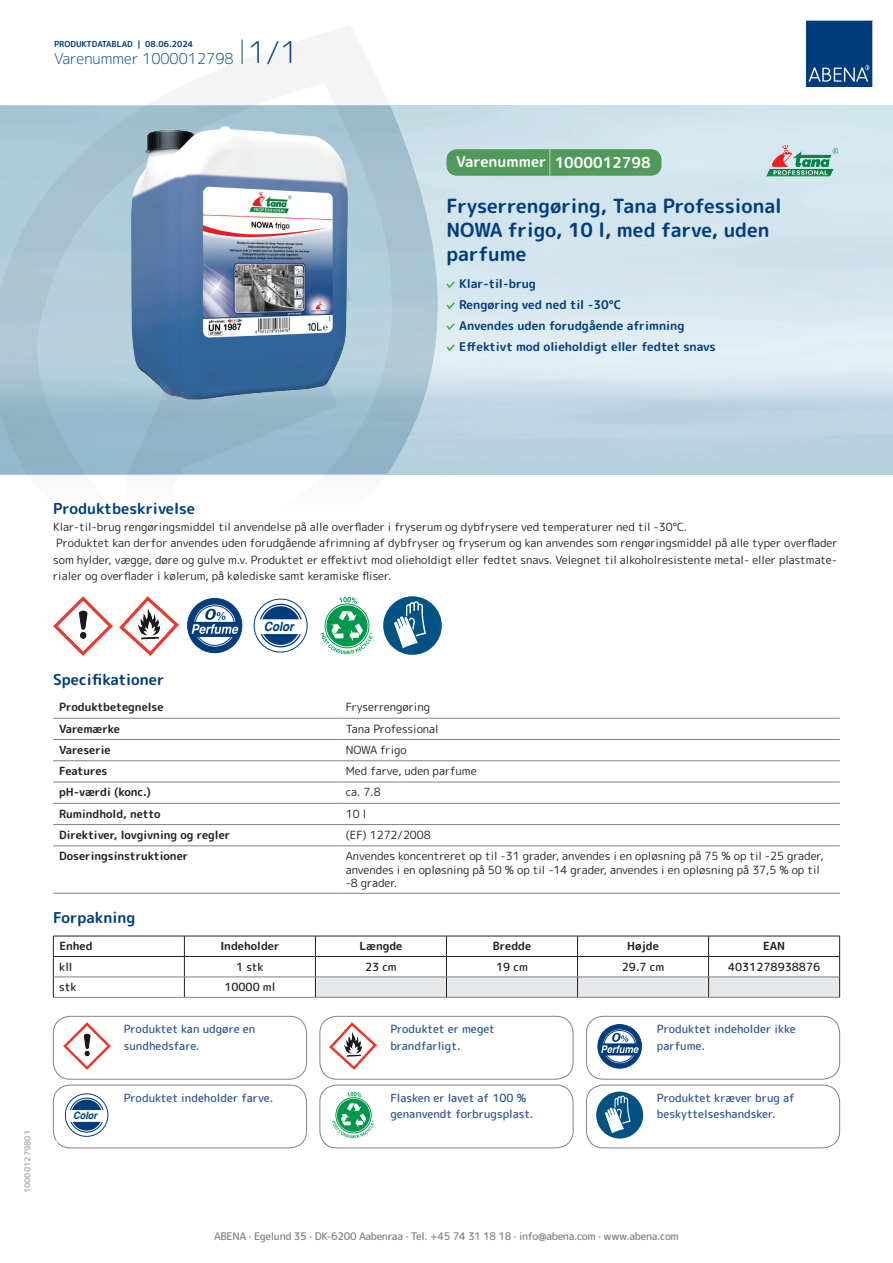
<style>
.page{position:relative;width:893px;height:1263px;background:#fff}
.page>*{position:absolute;margin:0;border:0;box-sizing:border-box;transform-origin:0 0}
.t1{font:700 19.5px/24px "Rounded Mplus 1 c";color:#013d7d}
.t2{font:700 15px "Rounded Mplus 1 c";color:#013d7d}
.t3{font:300 15px "Rounded Mplus 1 c";color:#013d7d}
.t4{font:700 15px "Rounded Mplus 1 c";color:#fff}
.t5{font:italic 700 12.75px "Helvetica";letter-spacing:-.005em;color:#013d7d;scale:.9 1}
.t6{font:700 12px/21px "Rounded Mplus 1 c";color:#013d7d}
.t7{font:11.25px/16.5px "Rounded Mplus 1 c";color:#231f20}
.t8{font:500 11.25px/16.5px "Rounded Mplus 1 c";color:#305691}
.t9{font:700 11.25px "Rounded Mplus 1 c";color:#231f20}
.t10{font:500 11.25px "Rounded Mplus 1 c";color:#231f20}
.t11{font:500 10.5px "Rounded Mplus 1 c";letter-spacing:-.03em;color:#808285}
.t12{font:700 10.5px "Rounded Mplus 1 c";color:#fff}
.t13{font:italic 700 10.2px "Helvetica";letter-spacing:-.005em;color:#013d7d;scale:.9 1}
.t14{font:700 8.25px "Rounded Mplus 1 c";color:#013d7d}
.t15{font:700 8.25px "Rounded Mplus 1 c";color:#b2b3b7}
.s1{font-size:30px}
.s2{font-size:25.5px}
</style>
<div class="page">
<img style="left:439px;top:106px;width:454px;height:368px">
<svg style="left:0;top:26px;width:439px;height:586px"></svg>
<svg style="left:0;top:106px;width:438px;height:368px;background:#a5c3d2"></svg>
<svg style="left:242px;top:40px;width:1px;height:24px"></svg>
<svg style="left:806px;top:20px;width:67px;height:67px;background:#144b86"></svg>
<img style="left:127px;top:127px;width:224px;height:275px">
<img style="left:54px;top:596px;width:58px;height:59px">
<img style="left:119px;top:596px;width:59px;height:59px">
<div style="left:188px;top:598px;width:54px;height:55px;background:#013d7d;border-radius:50%"></div>
<div style="left:187px;top:598px;width:55px;height:55px;border:1px solid #013d7d;border-radius:50%"></div>
<svg style="left:193px;top:604px;width:44px;height:43px"></svg>
<div style="left:192px;top:603px;width:45px;height:45px;border:1px solid #013d7d;border-radius:50%"></div>
<div style="left:195px;top:606px;width:40px;height:39px;border:1px solid #013d7d;border-radius:50%"></div>
<svg style="left:189px;top:609px;width:49px;height:28px"></svg>
<svg style="left:252px;top:597px;width:57px;height:56px"></svg>
<svg style="left:320px;top:597px;width:53px;height:57px"></svg>
<div style="left:383px;top:596px;width:59px;height:59px;background:#005285;border-radius:50%"></div>
<svg style="left:394px;top:601px;width:32px;height:47px"></svg>
<hr style="left:53px;top:718px;width:287px;height:1px;background:#808285">
<hr style="left:340px;top:718px;width:500px;height:1px;background:#808285">
<hr style="left:53px;top:739px;width:287px;height:1px;background:#808285">
<hr style="left:340px;top:739px;width:500px;height:1px;background:#808285">
<hr style="left:53px;top:760px;width:287px;height:1px;background:#808285">
<hr style="left:340px;top:760px;width:500px;height:1px;background:#808285">
<hr style="left:53px;top:782px;width:287px;height:1px;background:#808285">
<hr style="left:340px;top:782px;width:500px;height:1px;background:#808285">
<hr style="left:53px;top:803px;width:287px;height:1px;background:#808285">
<hr style="left:340px;top:803px;width:500px;height:1px;background:#808285">
<hr style="left:53px;top:824px;width:287px;height:1px;background:#808285">
<hr style="left:340px;top:824px;width:500px;height:1px;background:#808285">
<hr style="left:53px;top:845px;width:287px;height:1px;background:#808285">
<hr style="left:340px;top:845px;width:500px;height:1px;background:#808285">
<hr style="left:53px;top:893px;width:287px;height:1px;background:#808285">
<hr style="left:340px;top:893px;width:500px;height:1px;background:#808285">
<hr style="left:53px;top:936px;width:131px;height:1px;background:#231f20">
<hr style="left:184px;top:936px;width:131px;height:1px;background:#231f20">
<hr style="left:53px;top:956px;width:131px;height:1px;background:#231f20">
<hr style="left:184px;top:956px;width:131px;height:1px;background:#231f20">
<svg style="left:53px;top:936px;width:1px;height:61px"></svg>
<svg style="left:184px;top:936px;width:1px;height:61px"></svg>
<svg style="left:315px;top:936px;width:525px;height:61px"></svg>
<hr style="left:54px;top:977px;width:130px;height:1px;background:#808285">
<hr style="left:184px;top:977px;width:131px;height:1px;background:#808285">
<hr style="left:315px;top:977px;width:131px;height:1px;background:#808285">
<hr style="left:446px;top:977px;width:131px;height:1px;background:#808285">
<hr style="left:577px;top:977px;width:132px;height:1px;background:#808285">
<hr style="left:709px;top:977px;width:130px;height:1px;background:#808285">
<hr style="left:53px;top:997px;width:131px;height:1px;background:#808285">
<hr style="left:184px;top:997px;width:131px;height:1px;background:#808285">
<hr style="left:315px;top:997px;width:131px;height:1px;background:#808285">
<hr style="left:446px;top:997px;width:131px;height:1px;background:#808285">
<hr style="left:577px;top:997px;width:132px;height:1px;background:#808285">
<hr style="left:709px;top:997px;width:131px;height:1px;background:#808285">
<img style="left:63px;top:1023px;width:47px;height:47px">
<div style="left:53px;top:1016px;width:254px;height:63px;border:1px solid #808285;border-radius:17px"></div>
<img style="left:330px;top:1023px;width:47px;height:47px">
<div style="left:320px;top:1016px;width:253px;height:63px;border:1px solid #808285;border-radius:17px"></div>
<div style="left:598px;top:1024px;width:43px;height:44px;background:#013d7d;border-radius:50%"></div>
<div style="left:598px;top:1024px;width:44px;height:44px;border:1px solid #013d7d;border-radius:50%"></div>
<svg style="left:602px;top:1029px;width:35px;height:35px"></svg>
<div style="left:602px;top:1028px;width:36px;height:36px;border:1px solid #013d7d;border-radius:50%"></div>
<div style="left:604px;top:1030px;width:32px;height:32px;border:1px solid #013d7d;border-radius:50%"></div>
<svg style="left:599px;top:1033px;width:40px;height:22px"></svg>
<div style="left:586px;top:1016px;width:254px;height:63px;border:1px solid #808285;border-radius:17px"></div>
<svg style="left:64px;top:1093px;width:45px;height:44px"></svg>
<div style="left:53px;top:1085px;width:254px;height:63px;border:1px solid #808285;border-radius:17px"></div>
<svg style="left:332px;top:1092px;width:42px;height:46px"></svg>
<div style="left:320px;top:1085px;width:253px;height:63px;border:1px solid #808285;border-radius:17px"></div>
<div style="left:596px;top:1091px;width:47px;height:47px;background:#005285;border-radius:50%"></div>
<svg style="left:605px;top:1095px;width:26px;height:38px"></svg>
<div style="left:586px;top:1085px;width:254px;height:63px;border:1px solid #808285;border-radius:17px"></div>
<svg style="left:446px;top:281px;width:9px;height:7px"></svg>
<svg style="left:446px;top:302px;width:9px;height:7px"></svg>
<svg style="left:446px;top:323px;width:9px;height:7px"></svg>
<svg style="left:446px;top:344px;width:9px;height:7px"></svg>
<div style="left:446px;top:149px;width:215px;height:27px;background:#52995c;border-radius:10px"></div>
<img style="left:765px;top:146px;width:73px;height:30px">
<p class="t14" style="left:54px;top:38px;width:141px">PRODUKTDATABLAD | 08.06.2024</p>
<h2 class="t3" style="left:54px;top:48px;width:246px">Varenummer 1000012798 <span class="s1">1/1</span></h2>
<h2 class="t4" style="left:456px;top:152px;width:196px">Varenummer <span class="s2">|</span> 1000012798</h2>
<h1 class="t1" style="left:446px;top:194px;width:337px">Fryserrengøring, Tana Professional<br>NOWA frigo, 10 l, med farve, uden parfume</h1>
<p class="t6" style="left:459px;top:273px;width:258px">Klar-til-brug<br>Rengøring ved ned til -30°C<br>Anvendes uden forudgående afrimning<br>Effektivt mod olieholdigt eller fedtet snavs</p>
<p class="t15" style="left:22px;top:1193px;width:65px;rotate:-90deg">100001279801</p>
<h2 class="t2" style="left:53px;top:498px;width:143px">Produktbeskrivelse</h2>
<p class="t7" style="left:53px;top:518px;width:786px">Klar-til-brug rengøringsmiddel til anvendelse på alle overflader i fryserum og dybfrysere ved temperaturer ned til -30°C.<br>Produktet kan derfor anvendes uden forudgående afrimning af dybfryser og fryserum og kan anvendes som rengøringsmiddel på alle typer overflader som hylder, vægge, døre og gulve m.v. Produktet er effektivt mod olieholdigt eller fedtet snavs. Velegnet til alkoholresistente metal- eller plastmate&shy;rialer og overflader i kølerum, på kølediske samt keramiske fliser.</p>
<p class="t5" style="left:264px;top:616px;width:35px">Color</p>
<h2 class="t2" style="left:53px;top:668px;width:113px">Specifikationer</h2>
<p class="t9" style="left:59px;top:699px;width:106px">Produktbetegnelse</p>
<p class="t7" style="left:346px;top:699px;width:86px">Fryserrengøring</p>
<p class="t9" style="left:59px;top:721px;width:62px">Varemærke</p>
<p class="t7" style="left:346px;top:720px;width:95px">Tana Professional</p>
<p class="t9" style="left:59px;top:742px;width:53px">Vareserie</p>
<p class="t7" style="left:346px;top:741px;width:63px">NOWA frigo</p>
<p class="t9" style="left:59px;top:763px;width:50px">Features</p>
<p class="t7" style="left:346px;top:763px;width:132px">Med farve, uden parfume</p>
<p class="t9" style="left:59px;top:784px;width:93px">pH-værdi (konc.)</p>
<p class="t7" style="left:346px;top:784px;width:36px">ca. 7.8</p>
<p class="t9" style="left:59px;top:806px;width:103px">Rumindhold, netto</p>
<p class="t7" style="left:346px;top:805px;width:22px">10 l</p>
<p class="t9" style="left:59px;top:827px;width:173px">Direktiver, lovgivning og regler</p>
<p class="t7" style="left:346px;top:827px;width:87px">(EF) 1272/2008</p>
<p class="t9" style="left:59px;top:848px;width:131px">Doseringsinstruktioner</p>
<p class="t7" style="left:346px;top:849px;width:479px;line-height:13.5px">Anvendes koncentreret op til -31 grader, anvendes i en opløsning på 75 % op til -25 grader, anvendes i en opløsning på 50 % op til -14 grader, anvendes i en opløsning på 37,5 % op til -8 grader.</p>
<h2 class="t2" style="left:53px;top:907px;width:84px">Forpakning</h2>
<p class="t9" style="left:59px;top:938px;width:35px">Enhed</p>
<p class="t9" style="left:220px;top:938px;width:61px">Indeholder</p>
<p class="t9" style="left:359px;top:938px;width:44px">Længde</p>
<p class="t9" style="left:493px;top:938px;width:40px">Bredde</p>
<p class="t9" style="left:627px;top:938px;width:33px">Højde</p>
<p class="t9" style="left:763px;top:938px;width:24px">EAN</p>
<p class="t10" style="left:59px;top:959px;width:15px">kll</p>
<p class="t10" style="left:236px;top:959px;width:29px">1 stk</p>
<p class="t10" style="left:365px;top:959px;width:33px">23 cm</p>
<p class="t10" style="left:496px;top:959px;width:33px">19 cm</p>
<p class="t10" style="left:622px;top:959px;width:44px">29.7 cm</p>
<p class="t10" style="left:728px;top:959px;width:94px">4031278938876</p>
<p class="t10" style="left:59px;top:979px;width:19px">stk</p>
<p class="t10" style="left:224px;top:979px;width:53px">10000 ml</p>
<p class="t8" style="left:124px;top:1021px;width:133px">Produktet kan udgøre en sundhedsfare.</p>
<p class="t8" style="left:390px;top:1021px;width:106px">Produktet er meget brandfarligt.</p>
<p class="t8" style="left:657px;top:1021px;width:140px">Produktet indeholder ikke parfume.</p>
<p class="t12" style="left:53px;top:1137px;width:7px">*</p>
<p class="t13" style="left:73px;top:1107px;width:28px">Color</p>
<p class="t8" style="left:124px;top:1089px;width:151px">Produktet indeholder farve.</p>
<p class="t8" style="left:390px;top:1089px;width:145px">Flasken er lavet af 100 % genanvendt forbrugsplast.</p>
<p class="t8" style="left:657px;top:1089px;width:139px">Produktet kræver brug af beskyttelseshandsker.</p>
<p class="t11" style="left:214px;top:1229px;width:466px">ABENA · Egelund 35 · DK-6200 Aabenraa · Tel. +45 74 31 18 18 · info@abena.com · www.abena.com</p>
</div>
